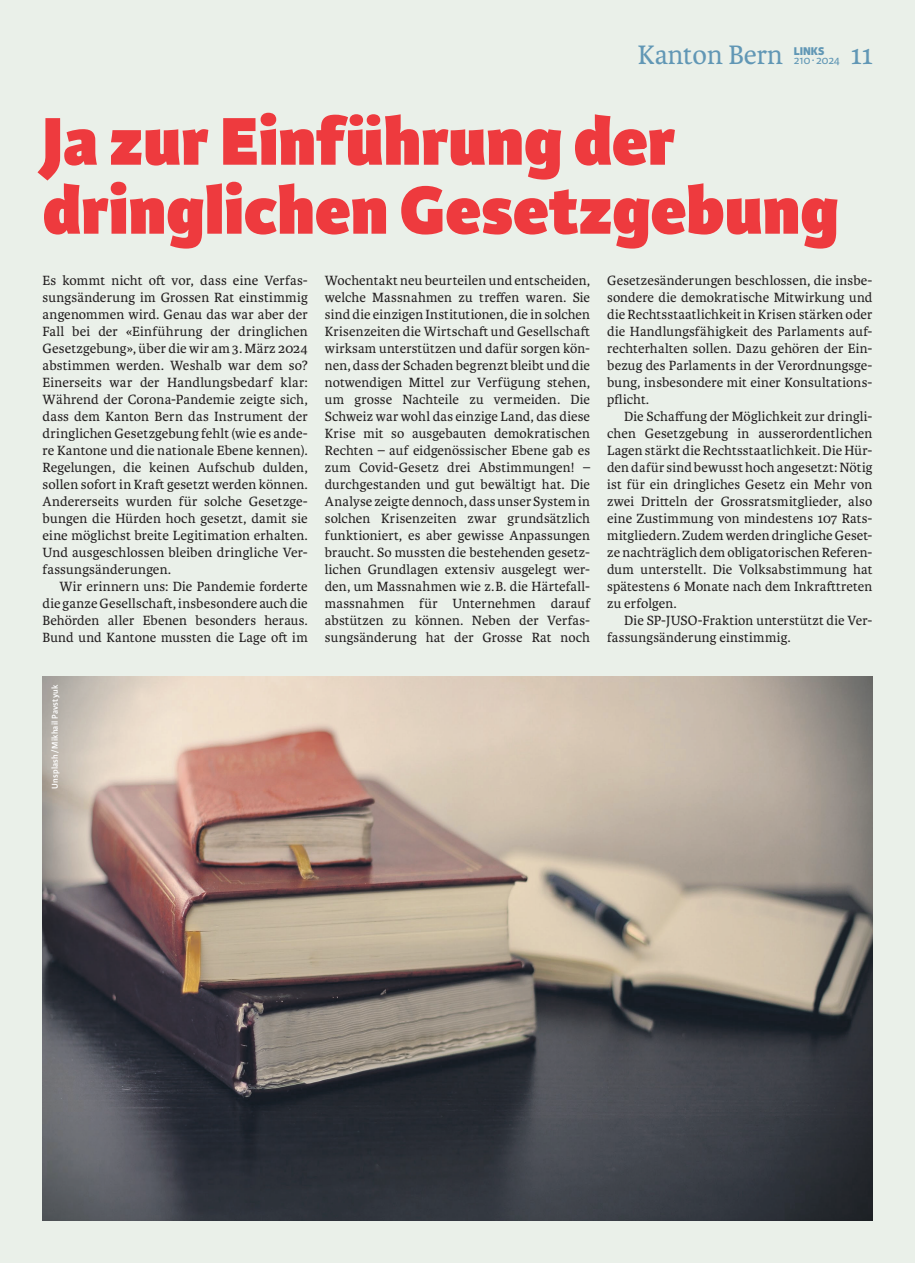
<style>
.page{position:relative;width:915px;height:1263px;background:#fff}
.page>*{position:absolute;margin:0;border:0;box-sizing:border-box;transform-origin:0 0}
.t1{font:800 72px/69px "Karmina Sans";color:#ee3a3e}
.t2{font:28.5px "Karmina";color:#6197b5}
.t3{font:14.25px/17px "Karmina";letter-spacing:.01em;color:#231f20;text-align:justify}
.t4{font:12px "Karmina Sans";letter-spacing:-.01em;color:#6197b5}
.t5{font:800 12px "Karmina Sans";color:#6197b5}
.t6{font:600 9px "Karmina Sans";letter-spacing:.02em;color:#fff}
</style>
<div class="page">
<div style="left:0;top:0;width:914px;height:1263px;background:#eaf0e9"></div>
<img style="left:43px;top:676px;width:829px;height:544px">
<h2 class="t2" style="left:637px;top:39px;width:147px">Kanton Bern</h2>
<p class="t5" style="left:793px;top:44px;width:32px">LINKS</p>
<p class="t4" style="left:793px;top:53px;width:48px">210∙ 2024</p>
<h2 class="t2" style="left:850px;top:39px;width:24px">11</h2>
<h1 class="t1" style="left:43px;top:110px;width:797px">Ja zur Einführung der dringlichen Gesetzgebung</h1>
<p class="t3" style="left:43px;top:272px;width:267px">Es kommt nicht oft vor, dass eine Verfas&shy;sungsänderung im Grossen Rat einstimmig angenommen wird. Genau das war aber der Fall bei der «Einführung der dringlichen Gesetzgebung», über die wir am 3. März 2024 abstimmen werden. Weshalb war dem so?<br>Einerseits war der Handlungsbedarf klar:<br>Während der Corona-Pandemie zeigte sich, dass dem Kanton Bern das Instrument der dringlichen Gesetzgebung fehlt (wie es ande&shy;re Kantone und die nationale Ebene kennen).<br>Regelungen, die keinen Aufschub dulden, sollen sofort in Kraft gesetzt werden können.<br>Andererseits wurden für solche Gesetzge&shy;bungen die Hürden hoch gesetzt, damit sie eine möglichst breite Legitimation erhalten.<br>Und ausgeschlossen bleiben dringliche Ver&shy;fassungsänderungen.</p>
<p class="t3" style="left:43px;top:578px;width:267px;text-indent:17px">Wir erinnern uns: Die Pandemie forderte die ganze Gesellschaft, insbesondere auch die Behörden aller Ebenen besonders heraus.<br>Bund und Kantone mussten die Lage oft im</p>
<p class="t3" style="left:325px;top:272px;width:267px">Wochentakt neu beurteilen und entscheiden, welche Massnahmen zu treffen waren. Sie sind die einzigen Institutionen, die in solchen Krisenzeiten die Wirtschaft und Gesellschaft wirksam unterstützen und dafür sorgen kön&shy;nen, dass der Schaden begrenzt bleibt und die notwendigen Mittel zur Verfügung stehen, um grosse Nachteile zu vermeiden. Die Schweiz war wohl das einzige Land, das diese Krise mit so ausgebauten demokratischen Rechten – auf eidgenössischer Ebene gab es zum Covid-Gesetz drei Abstimmungen! – durchgestanden und gut bewältigt hat. Die Analyse zeigte dennoch, dass unser System in solchen Krisenzeiten zwar grundsätzlich funktioniert, es aber gewisse Anpassungen braucht. So mussten die bestehenden gesetz&shy;lichen Grundlagen extensiv ausgelegt wer&shy;den, um Massnahmen wie z.B. die Härtefall&shy;massnahmen für Unternehmen darauf abstützen zu können. Neben der Verfas&shy;sungsänderung hat der Grosse Rat noch</p>
<p class="t3" style="left:607px;top:272px;width:267px">Gesetzesänderungen beschlossen, die insbe&shy;sondere die demokratische Mitwirkung und die Rechtsstaatlichkeit in Krisen stärken oder die Handlungsfähigkeit des Parlaments auf&shy;rechterhalten sollen. Dazu gehören der Ein&shy;bezug des Parlaments in der Verordnungsge&shy;bung, insbesondere mit einer Konsultations&shy;pflicht.</p>
<p class="t3" style="left:607px;top:408px;width:267px;text-indent:17px">Die Schaffung der Möglichkeit zur dringli&shy;chen Gesetzgebung in ausserordentlichen Lagen stärkt die Rechtsstaatlichkeit. Die Hür&shy;den dafür sind bewusst hoch angesetzt: Nötig ist für ein dringliches Gesetz ein Mehr von zwei Dritteln der Grossratsmitglieder, also eine Zustimmung von mindestens 107 Rats&shy;mitgliedern. Zudem werden dringliche Geset&shy;ze nachträglich dem obligatorischen Referen&shy;dum unterstellt. Die Volksabstimmung hat spätestens 6 Monate nach dem Inkrafttreten zu erfolgen.</p>
<p class="t3" style="left:607px;top:612px;width:267px;text-indent:17px">Die SP-JUSO-Fraktion unterstützt die Ver&shy;fassungsänderung einstimmig.</p>
<p class="t6" style="left:50px;top:789px;width:106px;rotate:-90deg">Unsplash/Mikhail Pavstyuk</p>
</div>
